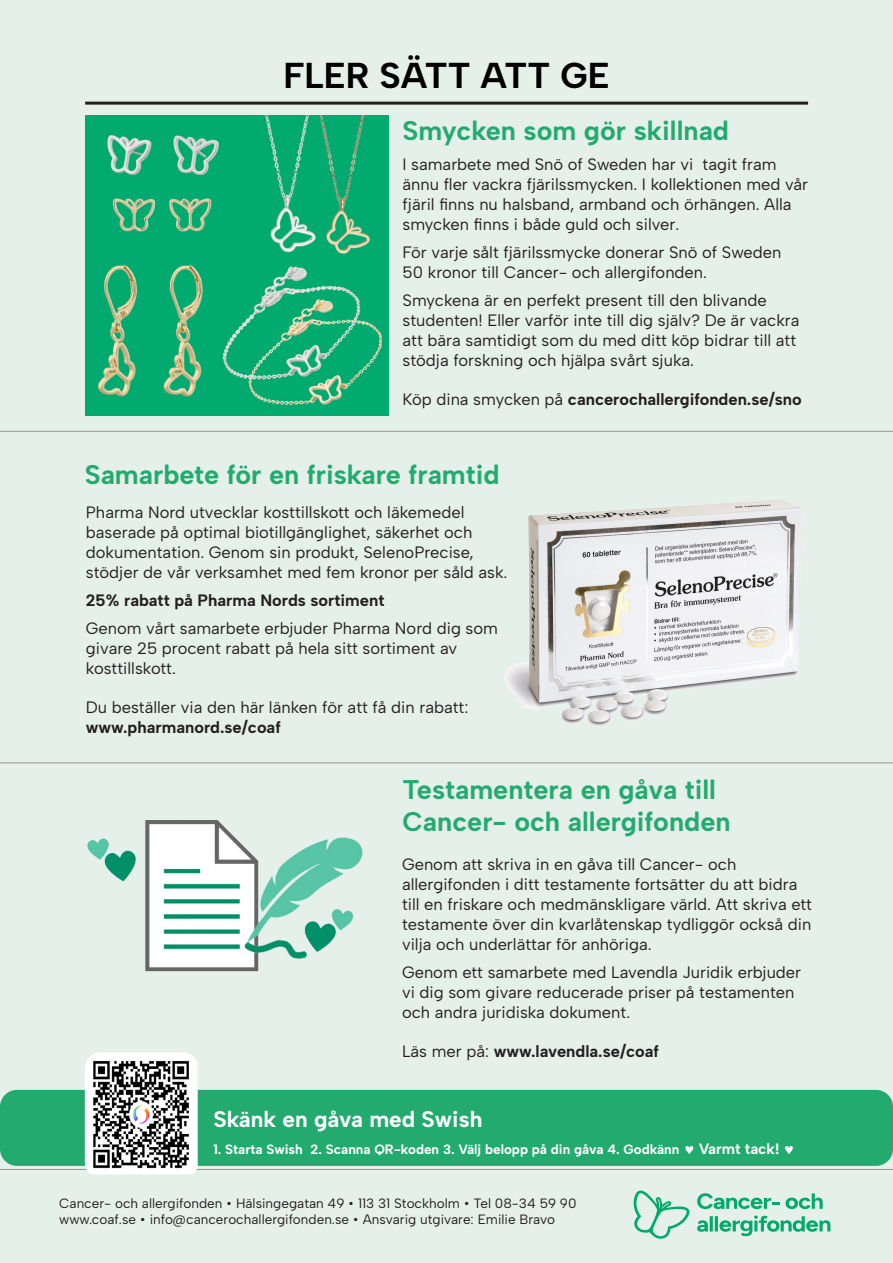
<style>
.page{position:relative;width:893px;height:1263px;background:#e5f0eb}
.page>*{position:absolute;margin:0;border:0;box-sizing:border-box;transform-origin:0 0}
.Rubrik_sidhuvud{font:700 36px "Albert Sans";color:#000001}
.Grön_rubrik_ändamål{font:700 27px/32.4px "Albert Sans";color:#23ab6f}
.t1{font:700 22.5px "Albert Sans";color:#fff}
.Brödtext_artikel{font:16.5px/19.8px "Albert Sans";color:#231f20}
.Brödtext_artikel-2{font:700 16.5px "Albert Sans";color:#231f20}
.t2{font:13.5px/16.2px "Albert Sans";color:#231f20}
.t3{font:700 13.5px "Albert Sans";color:#fff}
.s1{font-weight:400}
.s2{font-weight:700}
.s3{font-size:15px}
</style>
<div class="page">
<hr style="left:0;top:1169px;width:893px;height:1px;background:#939598">
<img style="left:87px;top:820px;width:276px;height:152px">
<div style="left:0;top:1090px;width:893px;height:76px;background:#23ab6f;border-radius:17px"></div>
<img style="left:85px;top:1052px;width:113px;height:122px">
<img style="left:504px;top:500px;width:296px;height:226px">
<hr style="left:85px;top:102px;width:723px;height:3px;background:#231f20">
<hr style="left:0;top:762px;width:893px;height:1px;background:#939598">
<hr style="left:0;top:431px;width:893px;height:1px;background:#939598">
<svg style="left:634px;top:1190px;width:56px;height:49px"></svg>
<svg style="left:785px;top:1193px;width:38px;height:16px"></svg>
<svg style="left:697px;top:1193px;width:82px;height:16px"></svg>
<svg style="left:697px;top:1220px;width:11px;height:12px"></svg>
<hr style="left:710px;top:1216px;width:3px;height:15px;background:#00aa6d">
<hr style="left:715px;top:1216px;width:3px;height:15px;background:#00aa6d">
<svg style="left:719px;top:1215px;width:111px;height:21px"></svg>
<img style="left:86px;top:116px;width:302px;height:300px">
<p class="Rubrik_sidhuvud" style="left:283px;top:54px;width:328px">FLER SÄTT ATT GE</p>
<p class="Grön_rubrik_ändamål" style="left:403px;top:115px;width:328px">Smycken som gör skillnad</p>
<p class="Brödtext_artikel" style="left:403px;top:155px;width:407px">I samarbete med Snö of Sweden har vi tagit fram ännu fler vackra fjärilssmycken. I kollektionen med vår fjäril finns nu halsband, armband och örhängen. Alla smycken finns i både guld och silver.</p>
<p class="Brödtext_artikel" style="left:403px;top:242px;width:380px">För varje sålt fjärilssmycke donerar Snö of Sweden<br>50 kronor till Cancer- och allergifonden.</p>
<p class="Brödtext_artikel" style="left:403px;top:291px;width:398px">Smyckena är en perfekt present till den blivande studenten! Eller varför inte till dig själv? De är vackra att bära samtidigt som du med ditt köp bidrar till att stödja forskning och hjälpa svårt sjuka.</p>
<p class="Brödtext_artikel-2" style="left:403px;top:389px;width:401px"><span class="s1">Köp dina smycken på</span> cancerochallergifonden.se/sno</p>
<p class="Grön_rubrik_ändamål" style="left:85px;top:458px;width:416px">Samarbete för en friskare framtid</p>
<p class="Brödtext_artikel" style="left:86px;top:502px;width:423px">Pharma Nord utvecklar kosttillskott och läkemedel baserade på optimal biotillgänglighet, säkerhet och dokumentation. Genom sin produkt, SelenoPrecise, stödjer de vår verksamhet med fem kronor per såld ask.</p>
<p class="Brödtext_artikel-2" style="left:86px;top:590px;width:300px">25% rabatt på Pharma Nords sortiment</p>
<p class="Brödtext_artikel" style="left:86px;top:618px;width:414px">Genom vårt samarbete erbjuder Pharma Nord dig som givare 25 procent rabatt på hela sitt sortiment av kosttillskott.</p>
<p class="Brödtext_artikel" style="left:86px;top:698px;width:384px">Du beställer via den här länken för att få din rabatt: <span class="s2">www.pharmanord.se/coaf</span></p>
<p class="Grön_rubrik_ändamål" style="left:403px;top:773px;width:330px">Testamentera en gåva till<br>Cancer- och allergifonden</p>
<p class="Brödtext_artikel" style="left:402px;top:855px;width:411px">Genom att skriva in en gåva till Cancer- och allergifonden i ditt testamente fortsätter du att bidra till en friskare och medmänskligare värld. Att skriva ett testamente över din kvarlåtenskap tydliggör också din vilja och underlättar för anhöriga.</p>
<p class="Brödtext_artikel" style="left:402px;top:962px;width:401px">Genom ett samarbete med Lavendla Juridik erbjuder vi dig som givare reducerade priser på testamenten och andra juridiska dokument.</p>
<p class="Brödtext_artikel-2" style="left:402px;top:1041px;width:259px"><span class="s1">Läs mer på:</span> www.lavendla.se/coaf</p>
<p class="t1" style="left:213px;top:1105px;width:271px">Skänk en gåva med Swish</p>
<p class="t3" style="left:213px;top:1141px;width:583px">1. Starta Swish 2. Scanna QR-koden 3. Välj belopp på din gåva 4. Godkänn ♥ <span class="s3">Varmt tack!</span> ♥</p>
<p class="t2" style="left:59px;top:1195px;width:519px">Cancer- och allergifonden • Hälsingegatan 49 • 113 31 Stockholm • Tel 08-34 59 90 www.coaf.se • info@cancerochallergifonden.se • Ansvarig utgivare: Emilie Bravo</p>
</div>
